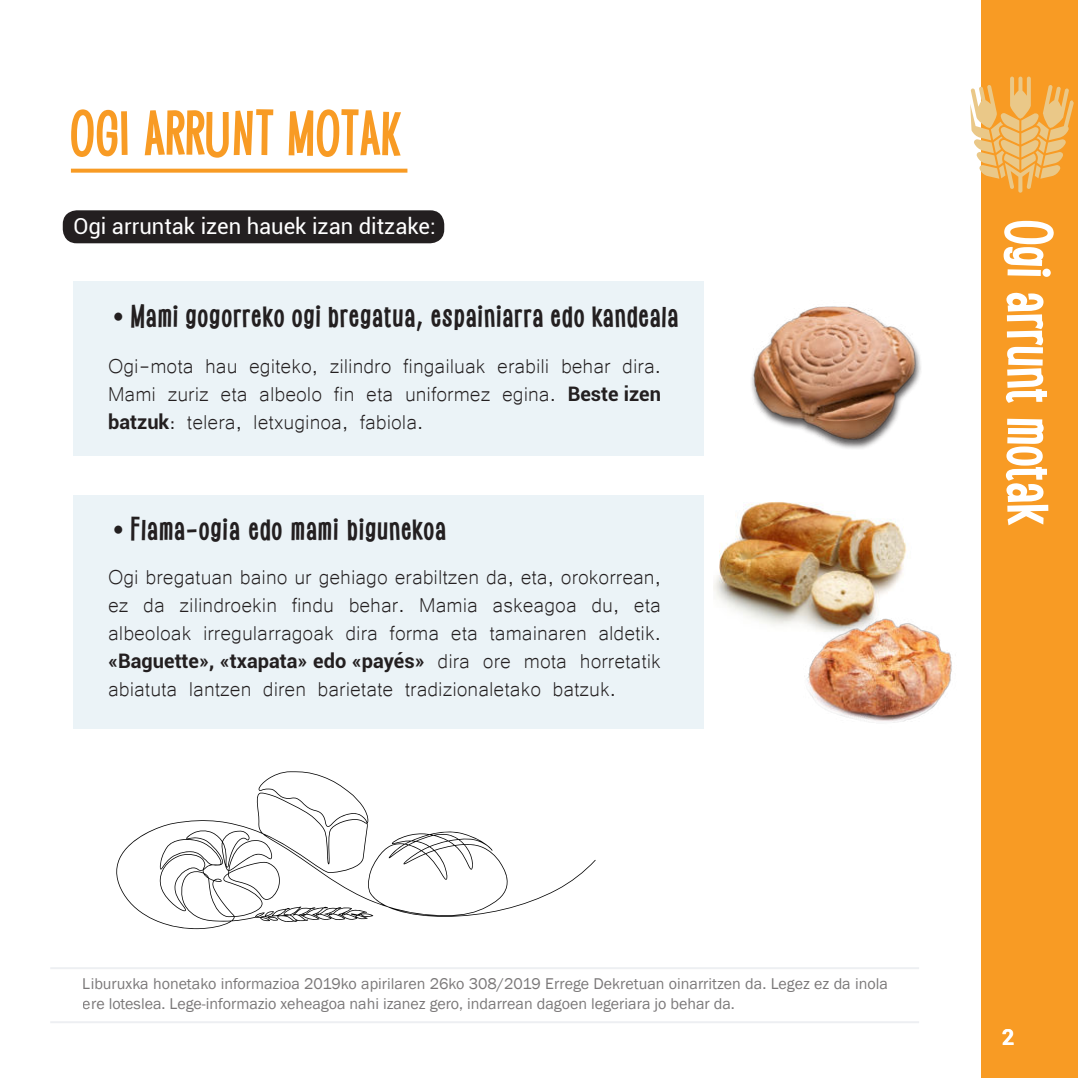
<style>
.page{position:relative;width:1078px;height:1078px;background:#fff}
.page>*{position:absolute;margin:0;border:0;box-sizing:border-box;transform-origin:0 0}
.t1{font:52px "Saker Sans Bold PERSONALUSE";letter-spacing:.04em;color:#fff}
.t2{font:50px "Saker Sans Bold PERSONALUSE";letter-spacing:.05em;color:#f89b24}
.t3{font:26px/28px "Microsoft Yi Baiti";color:#231f20;text-align:justify}
.t4{font:26px "Saker Sans Bold PERSONALUSE";letter-spacing:.08em;color:#231f20}
.t5{font:22px "Roboto";color:#fff}
.t6{font:700 22px "Roboto";color:#fff}
.t7{font:700 20px "Roboto";color:#231f20}
.t8{font:16px/20px "Franklin Gothic";color:#231f20}
.s1{font-family:"Roboto";font-weight:700;font-size:20px}
.s2{font-family:"Microsoft Yi Baiti";font-weight:400;font-size:26px}
</style>
<div class="page">
<div style="left:63px;top:210px;width:381px;height:33px;background:#231f20;border-radius:14px"></div>
<div style="left:73px;top:282px;width:630px;height:174px;background:#ebf3f7"></div>
<div style="left:981px;top:0;width:96px;height:1077px;background:#f89b24"></div>
<div style="left:749px;top:306px;width:173px;height:144px;background:#231f20;opacity:.75"></div>
<img style="left:749px;top:306px;width:173px;height:141px">
<svg style="left:71px;top:169px;width:336px;height:4px"></svg>
<svg style="left:970px;top:77px;width:103px;height:116px"></svg>
<div style="left:73px;top:495px;width:630px;height:234px;background:#ebf3f7"></div>
<img style="left:713px;top:502px;width:194px;height:123px">
<img style="left:779px;top:593px;width:173px;height:130px">
<hr style="left:50px;top:1020px;width:868px;height:2px;background:#495c7d">
<hr style="left:50px;top:966px;width:868px;height:2px;background:#495c7d">
<svg style="left:116px;top:771px;width:479px;height:157px"></svg>
<h2 class="t2" style="left:71px;top:109px;width:330px">OGI ARRUNT MOTAK</h2>
<p class="t5" style="left:73px;top:217px;width:363px">Ogi arruntak izen hauek izan ditzake:</p>
<p class="t4" style="left:108px;top:303px;width:571px">•Mami gogorreko ogi bregatua, espainiarra edo kandeala</p>
<p class="t3" style="left:108px;top:351px;width:554px">Ogi-mota hau egiteko, zilindro fingailuak erabili behar dira.<br>Mami zuriz eta albeolo fin eta uniformez egina. <span class="s1">Beste izen batzuk</span>: telera, letxuginoa, fabiola.</p>
<p class="t4" style="left:108px;top:516px;width:339px">•Flama-ogia edo mami bigunekoa</p>
<p class="t3" style="left:108px;top:562px;width:554px">Ogi bregatuan baino ur gehiago erabiltzen da, eta, orokorrean, ez da zilindroekin findu behar. Mamia askeagoa du, eta albeoloak irregularragoak dira forma eta tamainaren aldetik.</p>
<p class="t7" style="left:108px;top:652px;width:554px">«Baguette», «txapata» edo «payés» <span class="s2">dira ore mota horretatik</span></p>
<p class="t3" style="left:108px;top:674px;width:509px">abiatuta lantzen diren barietate tradizionaletako batzuk.</p>
<p class="t8" style="left:83px;top:974px;width:806px">Liburuxka honetako informazioa 2019ko apirilaren 26ko 308/2019 Errege Dekretuan oinarritzen da. Legez ez da inola ere loteslea. Lege-informazio xeheagoa nahi izanez gero, indarrean dagoen legeriara jo behar da.</p>
<h1 class="t1" style="left:1053px;top:220px;width:306px;rotate:90deg">Ogi arrunt motak</h1>
<p class="t6" style="left:1001px;top:1027px;width:14px">2</p>
</div>
